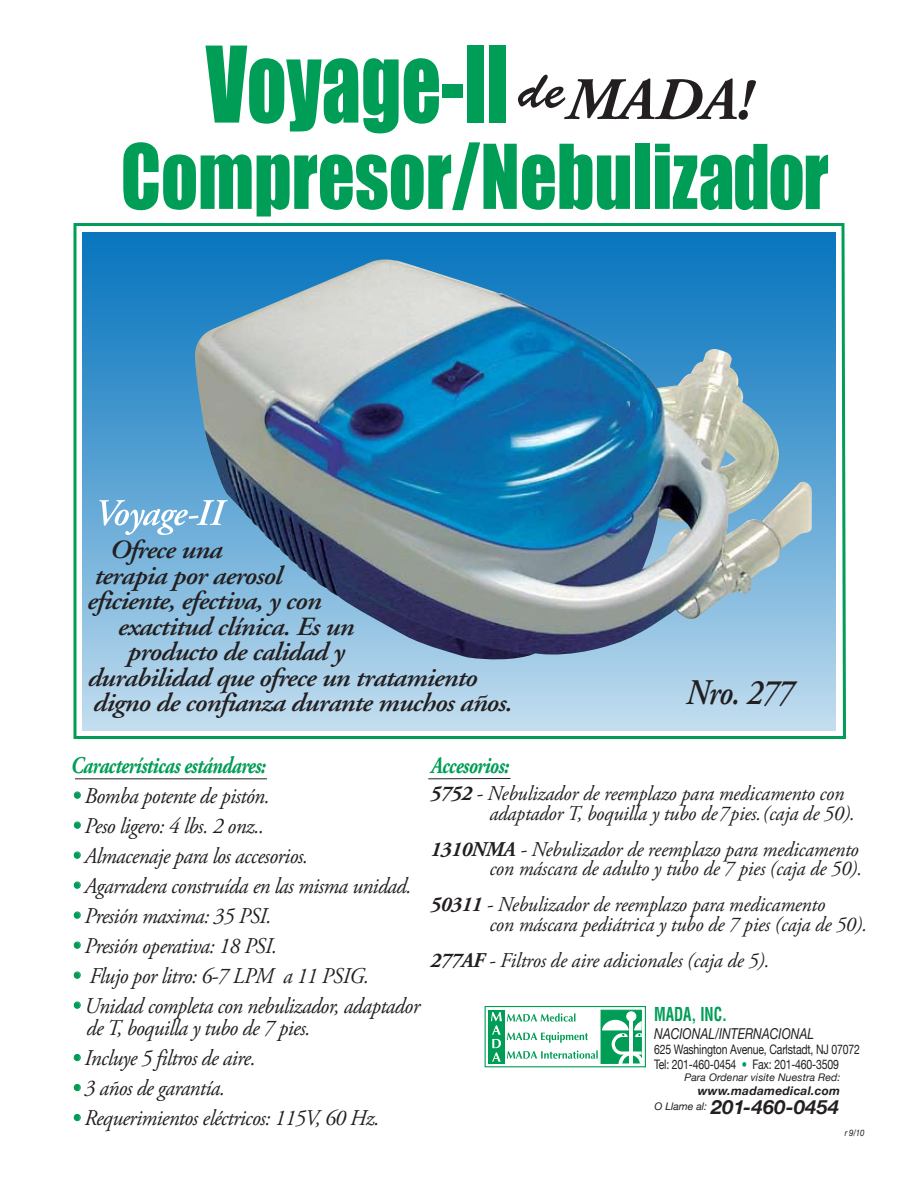
<style>
.page{position:relative;width:918px;height:1188px;background:#fff}
.page>*{position:absolute;margin:0;border:0;box-sizing:border-box;transform-origin:0 0}
.t1{font:82.5px "Impact";color:#009d57;scale:.86 1}
.t2{font:54px "Brush Script Std";color:#231f20}
.t3{font:italic 600 36px "Adobe Garamond";letter-spacing:-.025em;color:#231f20;scale:.88 1}
.t4{font:italic 600 26.25px "Adobe Garamond";letter-spacing:-.03em;color:#231f20;scale:1.08 1}
.t5{font:italic 700 23.85px "Adobe Garamond Pro";letter-spacing:-.03em;color:#009d57;scale:.82 1}
.t6{font:italic 22.5px/22.5px "Adobe Garamond Pro";letter-spacing:-.025em;color:#231f20;scale:.95 1}
.t7{font:italic 21px/19.5px "Adobe Garamond Pro";letter-spacing:-.01em;color:#231f20;scale:.96 1}
.t8{font:italic 700 19.5px "Helvetica Neue";letter-spacing:.025em;color:#231f20}
.t9{font:700 condensed 18.75px "Helvetica";color:#009d57;scale:.8 1}
.t10{font:italic 15px "Helvetica Neue";color:#231f20;scale:.8 1}
.t11{font:13.2px/15px "Helvetica Neue";letter-spacing:-.015em;color:#231f20;scale:.8 1}
.t12{font:italic 700 12px "Helvetica Neue";letter-spacing:.025em;color:#231f20}
.t13{font:italic 10.5px "Helvetica Neue";letter-spacing:.01em;color:#231f20}
.t14{font:italic 9px "Helvetica Neue";color:#231f20;scale:.88 1}
.s1{color:#009d57}
.s2{font-weight:700}
</style>
<div class="page">
<svg style="left:73px;top:223px;width:773px;height:516px"></svg>
<svg style="left:205px;top:46px;width:234px;height:87px"></svg>
<div style="left:443px;top:84px;width:20px;height:14px;background:#009d57"></div>
<div style="left:467px;top:46px;width:17px;height:77px;background:#009d57"></div>
<div style="left:490px;top:46px;width:16px;height:77px;background:#009d57"></div>
<div style="left:82px;top:232px;width:754px;height:498px;background:linear-gradient(to bottom,#0071bc,#bedbee)"></div>
<img style="left:191px;top:259px;width:622px;height:404px">
<svg style="left:642px;top:517px;width:49px;height:53px;background:#97acbf"></svg>
<svg style="left:719px;top:451px;width:17px;height:17px"></svg>
<svg style="left:99px;top:500px;width:129px;height:35px"></svg>
<svg style="left:123px;top:142px;width:507px;height:75px"></svg>
<div style="left:635px;top:144px;width:15px;height:65px;background:#009d57"></div>
<svg style="left:655px;top:144px;width:42px;height:65px"></svg>
<svg style="left:564px;top:78px;width:192px;height:42px"></svg>
<svg style="left:601px;top:1010px;width:41px;height:2px"></svg>
<div style="left:626px;top:1011px;width:10px;height:10px;border:1px solid #fff;border-radius:50%"></div>
<div style="left:485px;top:1006px;width:161px;height:61px;border:1px solid #009d57"></div>
<div style="left:488px;top:1010px;width:17px;height:54px;background:#009d57"></div>
<svg style="left:491px;top:1012px;width:151px;height:52px"></svg>
<hr style="left:75px;top:778px;width:192px;height:1px;background:#231f20">
<hr style="left:428px;top:778px;width:83px;height:1px;background:#231f20">
<div style="left:74px;top:792px;width:7px;height:7px;border:1px solid #009d57;border-radius:50%"></div>
<div style="left:74px;top:822px;width:7px;height:7px;border:1px solid #009d57;border-radius:50%"></div>
<div style="left:74px;top:852px;width:7px;height:7px;border:1px solid #009d57;border-radius:50%"></div>
<div style="left:74px;top:882px;width:7px;height:7px;border:1px solid #009d57;border-radius:50%"></div>
<div style="left:74px;top:912px;width:7px;height:7px;border:1px solid #009d57;border-radius:50%"></div>
<div style="left:74px;top:942px;width:7px;height:7px;border:1px solid #009d57;border-radius:50%"></div>
<div style="left:74px;top:972px;width:7px;height:7px;border:1px solid #009d57;border-radius:50%"></div>
<div style="left:74px;top:1002px;width:7px;height:7px;border:1px solid #009d57;border-radius:50%"></div>
<div style="left:74px;top:1054px;width:7px;height:7px;border:1px solid #009d57;border-radius:50%"></div>
<div style="left:74px;top:1084px;width:7px;height:7px;border:1px solid #009d57;border-radius:50%"></div>
<div style="left:74px;top:1114px;width:7px;height:7px;border:1px solid #009d57;border-radius:50%"></div>
<h2 class="t2" style="left:518px;top:59px;width:48px">de</h2>
<h1 class="t1" style="left:699px;top:113px;width:153px">ador</h1>
<p class="t4" style="left:110px;top:535px;width:106px">Ofrece una</p>
<p class="t4" style="left:95px;top:561px;width:175px">terapia por aerosol</p>
<p class="t4" style="left:87px;top:586px;width:219px">eficiente, efectiva, y con</p>
<p class="t4" style="left:118px;top:612px;width:220px">exactitud clínica. Es un</p>
<p class="t4" style="left:128px;top:637px;width:203px">producto de calidad y</p>
<p class="t4" style="left:88px;top:663px;width:363px">durabilidad que ofrece un tratamiento</p>
<p class="t4" style="left:93px;top:688px;width:390px">digno de confianza durante muchos años.</p>
<h3 class="t3" style="left:686px;top:673px;width:124px">Nro. 277</h3>
<p class="t5" style="left:71px;top:751px;width:239px">Características estándares:</p>
<p class="t5" style="left:431px;top:751px;width:97px">Accesorios:</p>
<p class="t6" style="left:72px;top:785px;width:210px"><span class="s1">•</span> Bomba potente de pistón.</p>
<p class="t6" style="left:72px;top:815px;width:204px"><span class="s1">•</span> Peso ligero: 4 lbs. 2 onz..</p>
<p class="t6" style="left:72px;top:845px;width:250px"><span class="s1">•</span> Almacenaje para los accesorios.</p>
<p class="t6" style="left:72px;top:875px;width:359px"><span class="s1">•</span> Agarradera construída en las misma unidad.</p>
<p class="t6" style="left:72px;top:905px;width:212px"><span class="s1">•</span> Presión maxima: 35 PSI.</p>
<p class="t6" style="left:72px;top:935px;width:218px"><span class="s1">•</span> Presión operativa: 18 PSI.</p>
<p class="t6" style="left:72px;top:965px;width:314px"><span class="s1">•</span> Flujo por litro: 6-7 LPM a 11 PSIG.</p>
<p class="t6" style="left:86px;top:995px;width:353px;text-indent:-14px"><span class="s1">•</span> Unidad completa con nebulizador, adaptador de T, boquilla y tubo de 7 pies.</p>
<p class="t6" style="left:72px;top:1047px;width:195px"><span class="s1">•</span> Incluye 5 filtros de aire.</p>
<p class="t6" style="left:72px;top:1077px;width:163px"><span class="s1">•</span> 3 años de garantía.</p>
<p class="t6" style="left:72px;top:1107px;width:325px"><span class="s1">•</span> Requerimientos eléctricos: 115V, 60 Hz.</p>
<p class="t7" style="left:489px;top:784px;width:382px;text-indent:-59px"><span class="s2">5752</span> - Nebulizador de reemplazo para medicamento con adaptador T, boquilla y tubo de7pies.(caja de 50).</p>
<p class="t7" style="left:431px;top:840px;width:451px;text-align:right"><span class="s2">1310NMA</span> - Nebulizador de reemplazo para medicamento con máscara de adulto y tubo de 7 pies (caja de 50).</p>
<p class="t7" style="left:489px;top:895px;width:395px;text-indent:-59px"><span class="s2">50311</span> - Nebulizador de reemplazo para medicamento<br>con máscara pediátrica y tubo de 7 pies (caja de 50).</p>
<p class="t7" style="left:431px;top:951px;width:355px"><span class="s2">277AF</span> - Filtros de aire adicionales (caja de 5).</p>
<p class="t9" style="left:654px;top:1003px;width:93px">MADA, INC.</p>
<p class="t10" style="left:654px;top:1025px;width:201px">NACIONAL/INTERNACIONAL</p>
<p class="t11" style="left:654px;top:1042px;width:259px">625 Washington Avenue, Carlstadt, NJ 07072<br>Tel: 201-460-0454 <span class="s1">•</span> Fax: 201-460-3509</p>
<p class="t8" style="left:654px;top:1095px;width:186px"><sup>O</sup> <sup>Llame</sup> <sup>al:</sup> 201-460-0454</p>
<p class="t13" style="left:684px;top:1071px;width:158px">Para Ordenar visite Nuestra Red:</p>
<p class="t12" style="left:698px;top:1083px;width:144px">www.madamedical.com</p>
<p class="t14" style="left:845px;top:1127px;width:24px">r 9/10</p>
</div>
